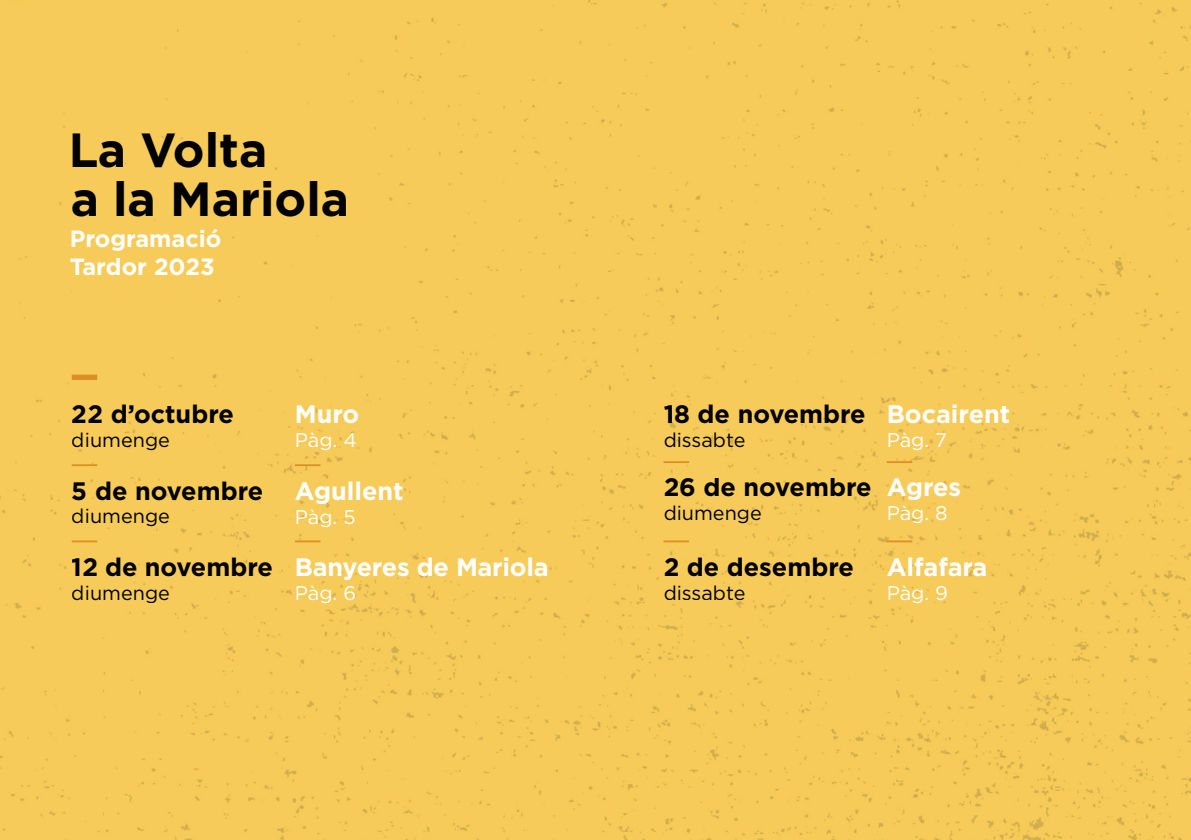
<style>
.page{position:relative;width:1191px;height:840px;background:#fff}
.page>*{position:absolute;margin:0;border:0;box-sizing:border-box;transform-origin:0 0}
.t1{font:700 47.8px "Gotham";color:#000}
.t2{font:700 25.2px "Gotham";color:#000}
.t3{font:700 25.2px "Gotham";letter-spacing:-.01em;color:#fff}
.t4{font:700 23.4px/28px "Gotham";color:#fff}
.t5{font:19.8px "Gotham";color:#000}
.t6{font:19.8px "Gotham";letter-spacing:-.005em;color:#fff}
</style>
<div class="page">
<div style="left:0;top:0;width:1191px;height:839px;background:#f6cb5a"></div>
<div style="left:72px;top:374px;width:25px;height:6px;background:#dd8f25"></div>
<hr style="left:72px;top:464px;width:25px;height:2px;background:#dd8f25">
<hr style="left:295px;top:464px;width:25px;height:2px;background:#dd8f25">
<hr style="left:72px;top:540px;width:25px;height:2px;background:#dd8f25">
<hr style="left:295px;top:540px;width:25px;height:2px;background:#dd8f25">
<hr style="left:663px;top:461px;width:26px;height:2px;background:#dd8f25">
<hr style="left:886px;top:461px;width:26px;height:2px;background:#dd8f25">
<hr style="left:663px;top:540px;width:26px;height:2px;background:#dd8f25">
<hr style="left:886px;top:540px;width:26px;height:2px;background:#dd8f25">
<h1 class="t1" style="left:68px;top:118px;width:201px">La Volta</h1>
<h1 class="t1" style="left:70px;top:167px;width:280px">a la Mariola</h1>
<p class="t4" style="left:70px;top:224px;width:153px">Programació<br>Tardor 2023</p>
<p class="t2" style="left:72px;top:397px;width:164px">22 d’octubre</p>
<p class="t5" style="left:72px;top:427px;width:100px">diumenge</p>
<p class="t2" style="left:72px;top:473px;width:193px">5 de novembre</p>
<p class="t5" style="left:72px;top:503px;width:100px">diumenge</p>
<p class="t2" style="left:72px;top:549px;width:203px">12 de novembre</p>
<p class="t5" style="left:72px;top:579px;width:100px">diumenge</p>
<p class="t3" style="left:295px;top:397px;width:66px">Muro</p>
<p class="t6" style="left:295px;top:427px;width:63px">Pàg. 4</p>
<p class="t3" style="left:295px;top:473px;width:110px">Agullent</p>
<p class="t6" style="left:295px;top:503px;width:62px">Pàg. 5</p>
<p class="t3" style="left:295px;top:549px;width:255px">Banyeres de Mariola</p>
<p class="t6" style="left:295px;top:579px;width:63px">Pàg. 6</p>
<p class="t2" style="left:663px;top:397px;width:204px">18 de novembre</p>
<p class="t5" style="left:663px;top:427px;width:83px">dissabte</p>
<p class="t2" style="left:663px;top:470px;width:210px">26 de novembre</p>
<p class="t5" style="left:663px;top:500px;width:100px">diumenge</p>
<p class="t2" style="left:663px;top:549px;width:192px">2 de desembre</p>
<p class="t5" style="left:663px;top:579px;width:83px">dissabte</p>
<p class="t3" style="left:886px;top:397px;width:125px">Bocairent</p>
<p class="t6" style="left:886px;top:427px;width:62px">Pàg. 7</p>
<p class="t3" style="left:886px;top:470px;width:76px">Agres</p>
<p class="t6" style="left:886px;top:500px;width:62px">Pàg. 8</p>
<p class="t3" style="left:886px;top:550px;width:102px">Alfafara</p>
<p class="t6" style="left:886px;top:579px;width:63px">Pàg. 9</p>
</div>
